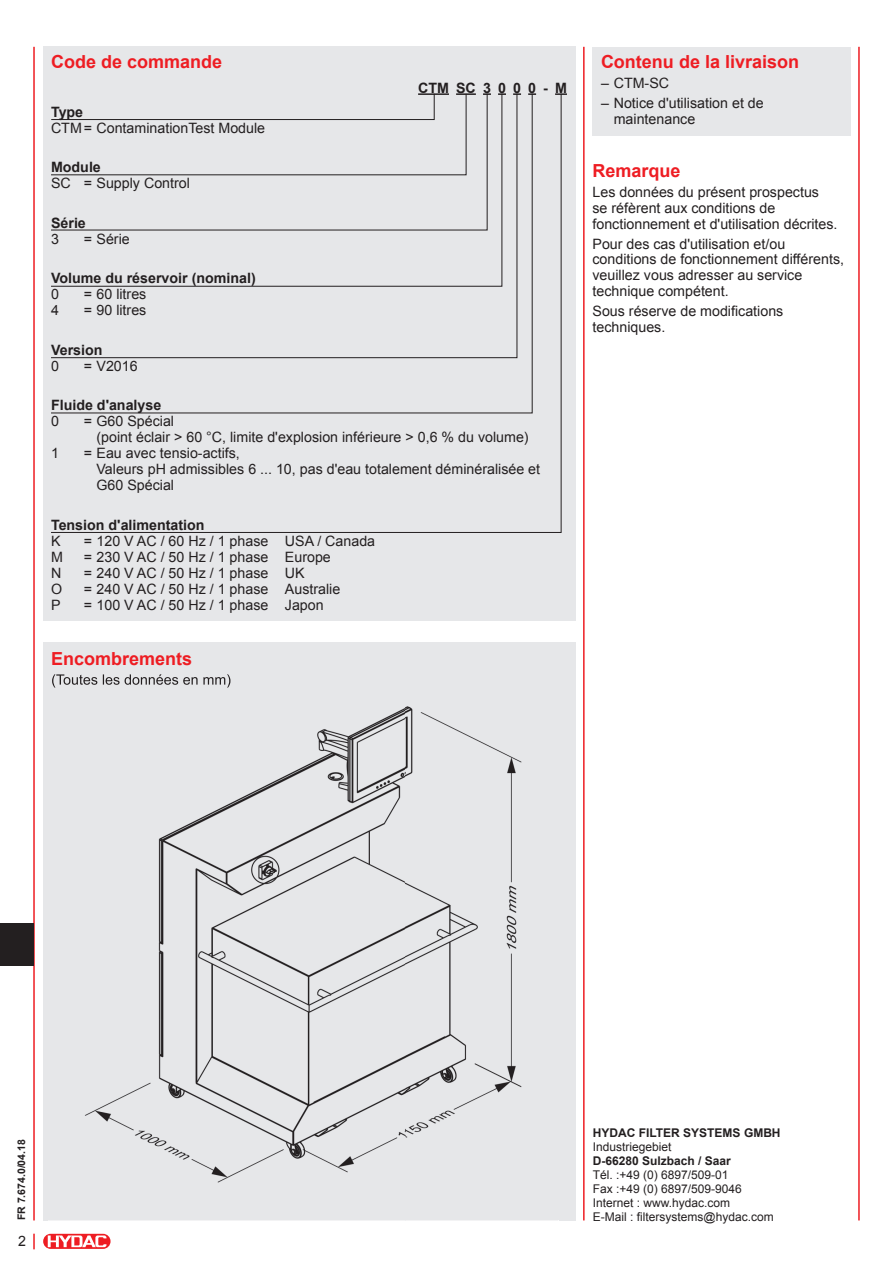
<style>
.page{position:relative;width:893px;height:1263px;background:#fff}
.page>*{position:absolute;margin:0;border:0;box-sizing:border-box;transform-origin:0 0}
.t1{font:700 18px "Arial";color:#ee1d23}
.t2{font:14.25px/15.8px "Arial";color:#231f20}
.t3{font:700 14.25px "Arial";color:#231f20}
.t4{font:700 14.25px "Arial";letter-spacing:.5em;color:#231f20}
.t5{font:12px/14px "Arial";color:#231f20}
.t6{font:700 12px "Arial";color:#231f20}
.t7{font:700 10.5px "Arial";color:#231f20}
</style>
<div class="page">
<div style="left:43px;top:1233px;width:68px;height:16px;border:1px solid #fff;border-radius:8px"></div>
<svg style="left:43px;top:1234px;width:68px;height:15px"></svg>
<svg style="left:48px;top:1235px;width:58px;height:12px"></svg>
<svg style="left:33px;top:1234px;width:2px;height:15px"></svg>
<hr style="left:33px;top:47px;width:2px;height:1173px;background:#ee1d23">
<hr style="left:858px;top:47px;width:2px;height:1173px;background:#ee1d23">
<div style="left:0;top:923px;width:34px;height:42px;background:#231f20"></div>
<div style="left:43px;top:47px;width:532px;height:574px;background:#e6e7e9"></div>
<svg style="left:51px;top:93px;width:511px;height:440px"></svg>
<hr style="left:583px;top:47px;width:2px;height:1173px;background:#ee1d23">
<div style="left:592px;top:47px;width:258px;height:89px;background:#e6e7e9"></div>
<div style="left:43px;top:642px;width:532px;height:578px;background:#e6e7e9"></div>
<svg style="left:51px;top:93px;width:467px;height:265px"></svg>
<img style="left:85px;top:678px;width:437px;height:505px">
<img style="left:52px;top:674px;width:178px;height:14px">
<p class="t1" style="left:51px;top:50px;width:173px">Code de commande</p>
<p class="t4" style="left:418px;top:78px;width:150px">CTMSC3000 - M</p>
<p class="t3" style="left:51px;top:102px;width:34px">Type</p>
<p class="t2" style="left:51px;top:120px;width:216px">CTM = ContaminationTest Module</p>
<p class="t3" style="left:51px;top:158px;width:51px">Module</p>
<p class="t2" style="left:51px;top:175px;width:140px">SC = Supply Control</p>
<p class="t3" style="left:51px;top:213px;width:36px">Série</p>
<p class="t2" style="left:51px;top:231px;width:9px">3</p>
<p class="t2" style="left:84px;top:231px;width:48px">= Série</p>
<p class="t3" style="left:51px;top:269px;width:206px">Volume du réservoir (nominal)</p>
<p class="t2" style="left:51px;top:286px;width:9px">0</p>
<p class="t2" style="left:84px;top:286px;width:64px">= 60 litres</p>
<p class="t2" style="left:51px;top:302px;width:9px">4</p>
<p class="t2" style="left:84px;top:302px;width:64px">= 90 litres</p>
<p class="t3" style="left:51px;top:340px;width:53px">Version</p>
<p class="t2" style="left:51px;top:358px;width:9px">0</p>
<p class="t2" style="left:84px;top:358px;width:55px">= V2016</p>
<p class="t3" style="left:51px;top:396px;width:112px">Fluide d'analyse</p>
<p class="t2" style="left:51px;top:413px;width:9px">0</p>
<p class="t2" style="left:97px;top:413px;width:434px;text-indent:-13px">= G60 Spécial<br>(point éclair &gt; 60 °C, limite d'explosion inférieure &gt; 0,6 % du volume)</p>
<p class="t2" style="left:51px;top:446px;width:9px">1</p>
<p class="t2" style="left:97px;top:445px;width:445px;text-indent:-13px">= Eau avec tensio-actifs,<br>Valeurs pH admissibles 6 ... 10, pas d'eau totalement déminéralisée et<br>G60 Spécial</p>
<p class="t3" style="left:51px;top:515px;width:155px">Tension d'alimentation</p>
<p class="t2" style="left:51px;top:533px;width:11px">K</p>
<p class="t2" style="left:84px;top:533px;width:293px">= 120 V AC / 60 Hz / 1 phase USA / Canada</p>
<p class="t2" style="left:51px;top:549px;width:13px">M</p>
<p class="t2" style="left:84px;top:549px;width:249px">= 230 V AC / 50 Hz / 1 phase Europe</p>
<p class="t2" style="left:51px;top:565px;width:12px">N</p>
<p class="t2" style="left:84px;top:565px;width:222px">= 240 V AC / 50 Hz / 1 phase UK</p>
<p class="t2" style="left:51px;top:581px;width:13px">O</p>
<p class="t2" style="left:84px;top:581px;width:258px">= 240 V AC / 50 Hz / 1 phase Australie</p>
<p class="t2" style="left:51px;top:597px;width:11px">P</p>
<p class="t2" style="left:84px;top:597px;width:241px">= 100 V AC / 50 Hz / 1 phase Japon</p>
<p class="t1" style="left:51px;top:646px;width:143px">Encombrements</p>
<p class="t1" style="left:601px;top:50px;width:200px">Contenu de la livraison</p>
<p class="t2" style="left:601px;top:76px;width:70px">– CTM-SC</p>
<p class="t2" style="left:614px;top:96px;width:152px;text-indent:-13px">– Notice d'utilisation et de maintenance</p>
<p class="t1" style="left:592px;top:159px;width:90px">Remarque</p>
<p class="t2" style="left:592px;top:184px;width:247px">Les données du présent prospectus se réfèrent aux conditions de fonctionnement et d'utilisation décrites.</p>
<p class="t2" style="left:592px;top:236px;width:253px">Pour des cas d'utilisation et/ou conditions de fonctionnement différents, veuillez vous adresser au service technique compétent.</p>
<p class="t2" style="left:592px;top:303px;width:192px">Sous réserve de modifications techniques.</p>
<p class="t7" style="left:14px;top:1220px;width:83px;rotate:-90deg">FR 7.674.0/04.18</p>
<p class="t2" style="left:18px;top:1233px;width:9px">2</p>
<p class="t6" style="left:593px;top:1124px;width:189px">HYDAC FILTER SYSTEMS GMBH</p>
<p class="t5" style="left:593px;top:1140px;width:80px">Industriegebiet</p>
<p class="t6" style="left:593px;top:1152px;width:140px">D-66280 Sulzbach / Saar</p>
<p class="t5" style="left:593px;top:1167px;width:182px">Tél. :+49 (0) 6897/509-01<br>Fax :+49 (0) 6897/509-9046<br>Internet : www.hydac.com<br>E-Mail : filtersystems@hydac.com</p>
</div>
